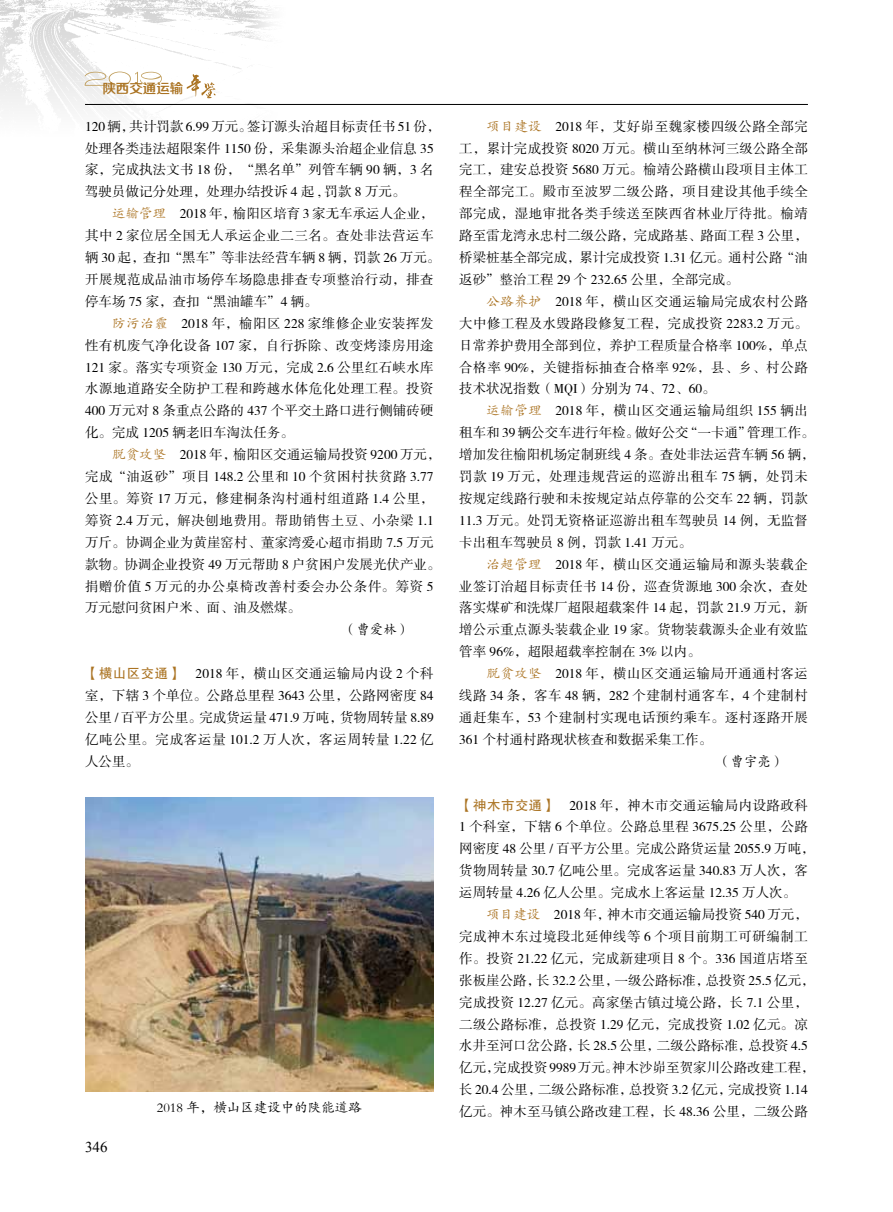
<style>
.page{position:relative;width:893px;height:1212px;background:#fff}
.page>*{position:absolute;margin:0;border:0;box-sizing:border-box;transform-origin:0 0}
.t1{font:15px "Times New Roman";color:#000}
.t2{font:13.5px/21.9px "FZSSK GBK1 0";color:#000;text-align:justify}
.t3{font:13.5px/21.9px "FZSSK GBK1 0";letter-spacing:.035em;color:#000}
.t4{font:13.5px "FZKTK GBK1 0";color:#000}
.t5{font:13.5px "FZZZHONGJW GB1 0";color:#aa7322}
.s1{font-family:"FZKTK GBK1 0";color:#aa7322}
.s2{font-family:"FZHTK GBK1 0";color:#aa7322}
</style>
<div class="page">
<img style="left:0;top:0;width:272px;height:108px">
<hr style="left:85px;top:104px;width:723px;height:1px;background:#000">
<svg style="left:187px;top:74px;width:29px;height:24px"></svg>
<svg style="left:85px;top:72px;width:77px;height:14px"></svg>
<img style="left:85px;top:797px;width:349px;height:294px">
<p class="t5" style="left:102px;top:81px;width:82px">陕西交通运输</p>
<p class="t2" style="left:85px;top:116px;width:357px;text-align:left">120 辆，共计罚款 6.99 万元。签订源头治超目标责任书 51 份，处理各类违法超限案件 1150 份，采集源头治超企业信息 35家，完成执法文书 18 份，“黑名单”列管车辆 90 辆，3 名驾驶员做记分处理，处理办结投诉 4 起 , 罚款 8 万元。</p>
<p class="t3" style="left:85px;top:203px;width:357px;text-indent:27px"><span class="s1">运输管理　</span>2018 年，榆阳区培育 3 家无车承运人企业，其中 2 家位居全国无人承运企业二三名。查处非法营运车辆 30 起，查扣“黑车”等非法经营车辆 8 辆，罚款 26 万元。开展规范成品油市场停车场隐患排查专项整治行动，排查停车场 75 家，查扣“黑油罐车”4 辆。</p>
<p class="t2" style="left:85px;top:313px;width:350px;text-indent:27px"><span class="s1">防污治霾　</span>2018 年，榆阳区 228 家维修企业安装挥发性有机废气净化设备 107 家，自行拆除、改变烤漆房用途121 家。落实专项资金 130 万元，完成 2.6 公里红石峡水库水源地道路安全防护工程和跨越水体危化处理工程。投资400 万元对 8 条重点公路的 437 个平交土路口进行侧铺砖硬化。完成 1205 辆老旧车淘汰任务。</p>
<p class="t2" style="left:85px;top:444px;width:357px;text-align:left;text-indent:27px"><span class="s1">脱贫攻坚　</span>2018 年，榆阳区交通运输局投资 9200 万元，完成“油返砂”项目 148.2 公里和 10 个贫困村扶贫路 3.77公里。筹资 17 万元，修建桐条沟村通村组道路 1.4 公里，筹资 2.4 万元，解决刨地费用。帮助销售土豆、小杂梁 1.1万斤。协调企业为黄崖窑村、董家湾爱心超市捐助 7.5 万元款物。协调企业投资 49 万元帮助 8 户贫困户发展光伏产业。捐赠价值 5 万元的办公桌椅改善村委会办公条件。筹资 5万元慰问贫困户米、面、油及燃煤。</p>
<p class="t4" style="left:343px;top:623px;width:69px">（曹爱林）</p>
<p class="t2" style="left:85px;top:663px;width:350px"><span class="s2">【横山区交通】　</span>2018 年，横山区交通运输局内设 2 个科室，下辖 3 个单位。公路总里程 3643 公里，公路网密度 84公里 / 百平方公里。完成货运量 471.9 万吨，货物周转量 8.89亿吨公里。完成客运量 101.2 万人次，客运周转量 1.22 亿人公里。</p>
<p class="t1" style="left:85px;top:1137px;width:24px">346</p>
<p class="t4" style="left:157px;top:1100px;width:207px">2018 年，横山区建设中的陕能道路</p>
<p class="t2" style="left:459px;top:116px;width:350px;text-indent:27px"><span class="s1">项目建设　</span>2018 年，艾好峁至魏家楼四级公路全部完工，累计完成投资 8020 万元。横山至纳林河三级公路全部完工，建安总投资 5680 万元。榆靖公路横山段项目主体工程全部完工。殿市至波罗二级公路，项目建设其他手续全部完成，湿地审批各类手续送至陕西省林业厅待批。榆靖路至雷龙湾永忠村二级公路，完成路基、路面工程 3 公里，桥梁桩基全部完成，累计完成投资 1.31 亿元。通村公路“油返砂”整治工程 29 个 232.65 公里，全部完成。</p>
<p class="t2" style="left:459px;top:291px;width:350px;text-indent:27px"><span class="s1">公路养护　</span>2018 年，横山区交通运输局完成农村公路大中修工程及水毁路段修复工程，完成投资 2283.2 万元。日常养护费用全部到位，养护工程质量合格率 100%，单点合格率 90%，关键指标抽查合格率 92%，县、乡、村公路技术状况指数（MQI）分别为 74、72、60。</p>
<p class="t2" style="left:459px;top:400px;width:357px;text-align:left;text-indent:27px"><span class="s1">运输管理　</span>2018 年，横山区交通运输局组织 155 辆出租车和 39 辆公交车进行年检。做好公交“一卡通”管理工作。增加发往榆阳机场定制班线 4 条。查处非法运营车辆 56 辆，罚款 19 万元，处理违规营运的巡游出租车 75 辆，处罚未按规定线路行驶和未按规定站点停靠的公交车 22 辆，罚款<br>11.3 万元。处罚无资格证巡游出租车驾驶员 14 例，无监督卡出租车驾驶员 8 例，罚款 1.41 万元。</p>
<p class="t2" style="left:459px;top:554px;width:350px;text-indent:27px"><span class="s1">治超管理　</span>2018 年，横山区交通运输局和源头装载企业签订治超目标责任书 14 份，巡查货源地 300 余次，查处落实煤矿和洗煤厂超限超载案件 14 起，罚款 21.9 万元，新增公示重点源头装载企业 19 家。货物装载源头企业有效监管率 96%，超限超载率控制在 3% 以内。</p>
<p class="t2" style="left:459px;top:663px;width:350px;text-indent:27px"><span class="s1">脱贫攻坚　</span>2018 年，横山区交通运输局开通通村客运线路 34 条，客车 48 辆，282 个建制村通客车，4 个建制村通赶集车，53 个建制村实现电话预约乘车。逐村逐路开展361 个村通村路现状核查和数据采集工作。</p>
<p class="t4" style="left:717px;top:754px;width:69px">（曹宇亮）</p>
<p class="t2" style="left:459px;top:795px;width:357px;text-align:left"><span class="s2">【神木市交通】　</span>2018 年，神木市交通运输局内设路政科1 个科室，下辖 6 个单位。公路总里程 3675.25 公里，公路网密度 48 公里 / 百平方公里。完成公路货运量 2055.9 万吨，货物周转量 30.7 亿吨公里。完成客运量 340.83 万人次，客运周转量 4.26 亿人公里。完成水上客运量 12.35 万人次。</p>
<p class="t2" style="left:459px;top:904px;width:357px;text-align:left;text-indent:27px"><span class="s1">项目建设　</span>2018 年，神木市交通运输局投资 540 万元，完成神木东过境段北延伸线等 6 个项目前期工可研编制工作。投资 21.22 亿元，完成新建项目 8 个。336 国道店塔至张板崖公路，长 32.2 公里，一级公路标准，总投资 25.5 亿元，完成投资 12.27 亿元。高家堡古镇过境公路，长 7.1 公里，二级公路标准，总投资 1.29 亿元，完成投资 1.02 亿元。凉水井至河口岔公路，长 28.5 公里，二级公路标准，总投资 4.5亿元，完成投资 9989万元。神木沙峁至贺家川公路改建工程，长 20.4 公里，二级公路标准，总投资 3.2 亿元，完成投资 1.14亿元。神木至马镇公路改建工程，长 48.36 公里，二级公路</p>
</div>
